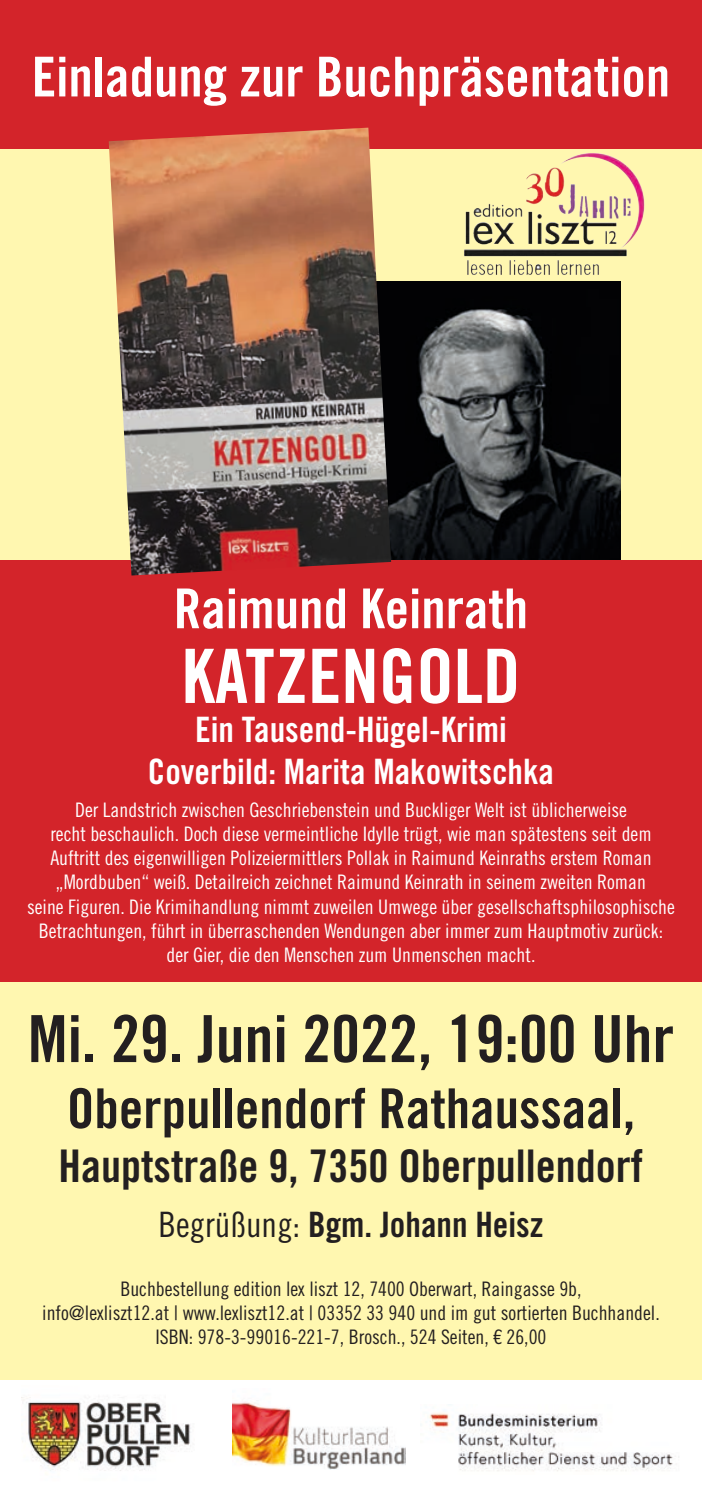
<style>
.page{position:relative;width:702px;height:1489px;background:#fff}
.page>*{position:absolute;margin:0;border:0;box-sizing:border-box;transform-origin:0 0}
.t1{font:75px "Trade Gothic LT Std Bd Cn 20";color:#fff}
.t2{font:65px "Trade Gothic LT Std Bd Cn 20";color:#231f20}
.t3{font:55px "Trade Gothic LT Std Bd Cn 20";color:#fff}
.t4{font:55px "Trade Gothic LT Std Bd Cn 20";color:#231f20}
.t5{font:45px "Trade Gothic LT Std Bd Cn 20";color:#231f20}
.t6{font:35px/42px "Trade Gothic LT Std Bd Cn 20";color:#fff;text-align:center}
.t7{font:35px "Trade Gothic LT Std Bd Cn 20";color:#231f20}
.t8{font:20px/24px "Trade Gothic LT Std Cn 18";color:#fff;text-align:center}
.t9{font:20px/24px "Trade Gothic LT Std Cn 18";color:#231f20;text-align:center}
.s1{font-family:"Trade Gothic LT Std Cn 18"}
</style>
<div class="page">
<div style="left:0;top:0;width:702px;height:1378px;background:#fff7b0"></div>
<div style="left:0;top:0;width:702px;height:149px;background:#d3242a"></div>
<img style="left:391px;top:282px;width:229px;height:278px">
<div style="left:0;top:560px;width:702px;height:421px;background:#d3242a"></div>
<img style="left:109px;top:128px;width:282px;height:447px">
<img style="left:22px;top:1397px;width:169px;height:74px">
<img style="left:233px;top:1402px;width:172px;height:67px">
<img style="left:428px;top:1412px;width:251px;height:59px">
<img style="left:455px;top:153px;width:190px;height:129px">
<h3 class="t3" style="left:32px;top:43px;width:640px">Einladung zur Buchpräsentation</h3>
<h3 class="t3" style="left:174px;top:575px;width:356px">Raimund Keinrath</h3>
<h1 class="t1" style="left:181px;top:630px;width:340px">KATZENGOLD</h1>
<h3 class="t6" style="left:148px;top:708px;width:408px">Ein Tausend-Hügel-Krimi<br>Coverbild: Marita Makowitschka</h3>
<p class="t8" style="left:27px;top:798px;width:649px">Der Landstrich zwischen Geschriebenstein und Buckliger Welt ist üblicherweise<br>recht beschaulich. Doch diese vermeintliche Idylle trügt, wie man spätestens seit dem Auftritt des eigenwilligen Polizeiermittlers Pollak in Raimund Keinraths erstem Roman „Mordbuben“ weiß. Detailreich zeichnet Raimund Keinrath in seinem zweiten Roman<br>seine Figuren. Die Krimihandlung nimmt zuweilen Umwege über gesellschaftsphilosophische Betrachtungen, führt in überraschenden Wendungen aber immer zum Hauptmotiv zurück: der Gier, die den Menschen zum Unmenschen macht.</p>
<h2 class="t2" style="left:28px;top:999px;width:647px">Mi. 29. Juni 2022, 19:00 Uhr</h2>
<h3 class="t4" style="left:67px;top:1074px;width:569px">Oberpullendorf Rathaussaal,</h3>
<h3 class="t5" style="left:59px;top:1138px;width:586px">Hauptstraße 9, 7350 Oberpullendorf</h3>
<h3 class="t7" style="left:158px;top:1203px;width:386px"><span class="s1">Begrüßung:</span> Bgm. Johann Heisz</h3>
<p class="t9" style="left:42px;top:1276px;width:619px">Buchbestellung edition lex liszt 12, 7400 Oberwart, Raingasse 9b,<br>info@lexliszt12.at | www.lexliszt12.at | 03352 33 940 und im gut sortierten Buchhandel.<br>ISBN: 978-3-99016-221-7, Brosch., 524 Seiten, € 26,00</p>
</div>
